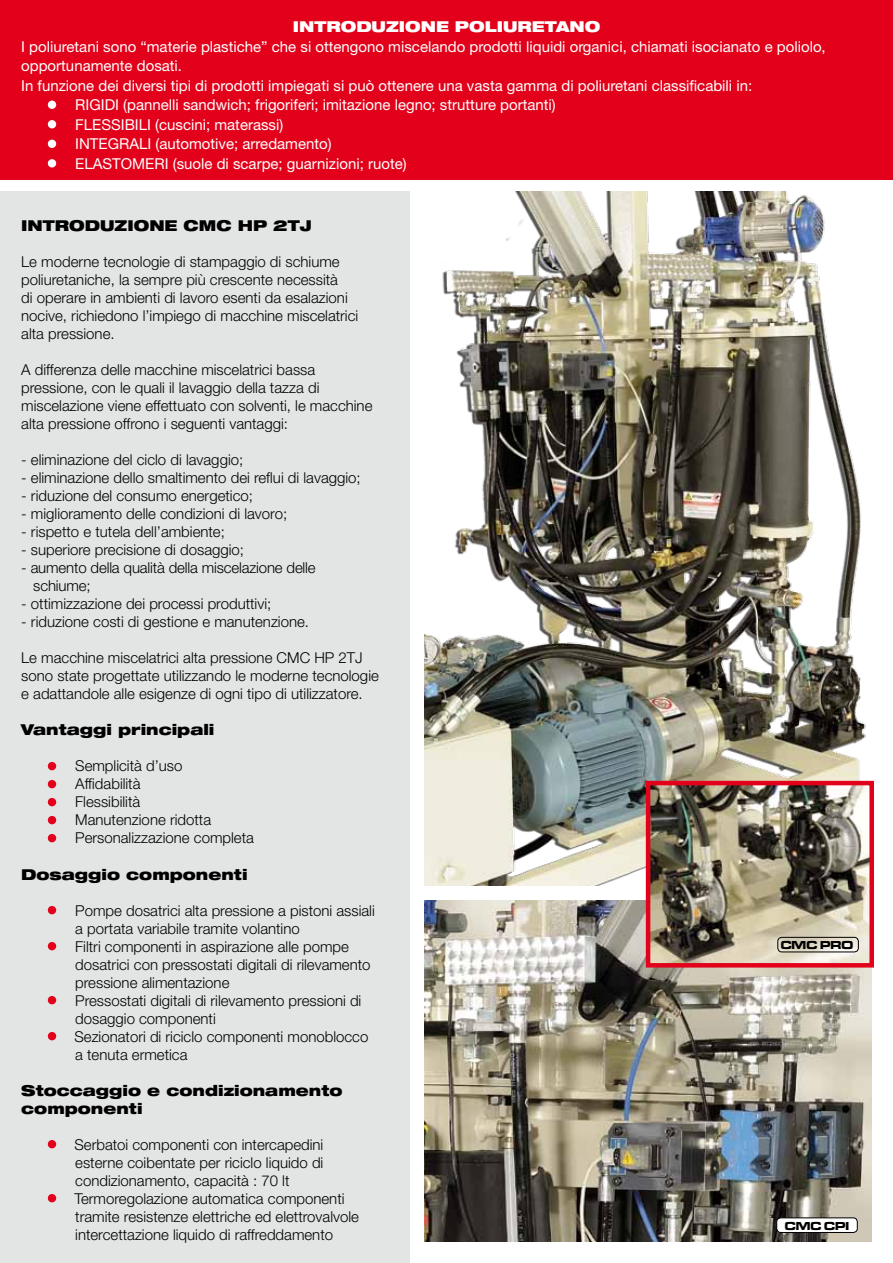
<style>
.page{position:relative;width:893px;height:1263px;background:#fff}
.page>*{position:absolute;margin:0;border:0;box-sizing:border-box;transform-origin:0 0}
.t1{font:300 15px/18px "Helvetica Neue LT Std";color:#000}
.t2{font:15px/19.5px "Helvetica Neue LT Std";color:#fff}
.t3{font:900 expanded 15px/18px "Helvetica Neue LT Std";color:#000}
.t4{font:900 expanded 15px "Helvetica Neue LT Std";color:#fff}
.t5{font:12px "Microgramma D Bold Exte";color:#000}
.s1{font-weight:300}
.s2{color:#e2001a}
</style>
<div class="page">
<div style="left:0;top:191px;width:410px;height:1072px;background:#e3e4e4"></div>
<div style="left:0;top:0;width:893px;height:179px;background:#e2001a"></div>
<div style="left:48px;top:762px;width:8px;height:8px;border:3px solid #e2001a;border-radius:50%"></div>
<div style="left:48px;top:780px;width:8px;height:8px;border:3px solid #e2001a;border-radius:50%"></div>
<div style="left:48px;top:798px;width:8px;height:8px;border:3px solid #e2001a;border-radius:50%"></div>
<div style="left:48px;top:816px;width:8px;height:8px;border:3px solid #e2001a;border-radius:50%"></div>
<div style="left:48px;top:834px;width:8px;height:8px;border:3px solid #e2001a;border-radius:50%"></div>
<div style="left:48px;top:906px;width:8px;height:8px;border:3px solid #e2001a;border-radius:50%"></div>
<div style="left:48px;top:942px;width:8px;height:8px;border:3px solid #e2001a;border-radius:50%"></div>
<div style="left:48px;top:996px;width:8px;height:8px;border:3px solid #e2001a;border-radius:50%"></div>
<div style="left:48px;top:1032px;width:8px;height:8px;border:3px solid #e2001a;border-radius:50%"></div>
<div style="left:48px;top:1140px;width:8px;height:8px;border:3px solid #e2001a;border-radius:50%"></div>
<div style="left:48px;top:1194px;width:8px;height:8px;border:3px solid #e2001a;border-radius:50%"></div>
<div style="left:48px;top:101px;width:8px;height:8px;border:3px solid #fff;border-radius:50%"></div>
<div style="left:48px;top:120px;width:8px;height:8px;border:3px solid #fff;border-radius:50%"></div>
<div style="left:48px;top:140px;width:8px;height:8px;border:3px solid #fff;border-radius:50%"></div>
<div style="left:48px;top:159px;width:8px;height:8px;border:3px solid #fff;border-radius:50%"></div>
<img style="left:424px;top:191px;width:448px;height:694px">
<img style="left:424px;top:900px;width:448px;height:342px">
<img style="left:651px;top:786px;width:218px;height:176px">
<div style="left:646px;top:781px;width:228px;height:186px;border:4px solid #e2001a"></div>
<div style="left:777px;top:937px;width:82px;height:15px;border:1px solid #000;border-radius:4px"></div>
<div style="left:777px;top:1218px;width:80px;height:14px;background:#fff;border-radius:4px"></div>
<div style="left:776px;top:1217px;width:82px;height:16px;border:1px solid #000;border-radius:4px"></div>
<p class="t4" style="left:293px;top:17px;width:309px">INTRODUZIONE POLIURETANO</p>
<p class="t2" style="left:21px;top:36px;width:806px">I poliuretani sono “materie plastiche” che si ottengono miscelando prodotti liquidi organici, chiamati isocianato e poliolo, opportunamente dosati.<br>In funzione dei diversi tipi di prodotti impiegati si può ottenere una vasta gamma di poliuretani classificabili in:</p>
<p class="t2" style="left:48px;top:95px;width:509px"><span class="s1">•</span> RIGIDI (pannelli sandwich; frigoriferi; imitazione legno; strutture portanti)</p>
<p class="t2" style="left:48px;top:114px;width:237px"><span class="s1">•</span> FLESSIBILI (cuscini; materassi)</p>
<p class="t2" style="left:48px;top:134px;width:285px"><span class="s1">•</span> INTEGRALI (automotive; arredamento)</p>
<p class="t2" style="left:48px;top:153px;width:360px"><span class="s1">•</span> ELASTOMERI (suole di scarpe; guarnizioni; ruote)</p>
<p class="t3" style="left:21px;top:216px;width:292px">INTRODUZIONE CMC HP 2TJ</p>
<p class="t1" style="left:21px;top:253px;width:339px">Le moderne tecnologie di stampaggio di schiume poliuretaniche, la sempre più crescente necessità<br>di operare in ambienti di lavoro esenti da esalazioni nocive, richiedono l’impiego di macchine miscelatrici alta pressione.</p>
<p class="t1" style="left:21px;top:361px;width:353px">A differenza delle macchine miscelatrici bassa pressione, con le quali il lavaggio della tazza di miscelazione viene effettuato con solventi, le macchine alta pressione offrono i seguenti vantaggi:</p>
<p class="t1" style="left:21px;top:451px;width:224px">- eliminazione del ciclo di lavaggio;</p>
<p class="t1" style="left:21px;top:469px;width:341px">- eliminazione dello smaltimento dei reflui di lavaggio;</p>
<p class="t1" style="left:21px;top:487px;width:233px">- riduzione del consumo energetico;</p>
<p class="t1" style="left:21px;top:505px;width:267px">- miglioramento delle condizioni di lavoro;</p>
<p class="t1" style="left:21px;top:523px;width:205px">- rispetto e tutela dell’ambiente;</p>
<p class="t1" style="left:21px;top:541px;width:224px">- superiore precisione di dosaggio;</p>
<p class="t1" style="left:33px;top:559px;width:284px;text-indent:-12px">- aumento della qualità della miscelazione delle schiume;</p>
<p class="t1" style="left:21px;top:595px;width:252px">- ottimizzazione dei processi produttivi;</p>
<p class="t1" style="left:21px;top:613px;width:289px">- riduzione costi di gestione e manutenzione.</p>
<p class="t1" style="left:21px;top:649px;width:359px">Le macchine miscelatrici alta pressione CMC HP 2TJ sono state progettate utilizzando le moderne tecnologie e adattandole alle esigenze di ogni tipo di utilizzatore.</p>
<p class="t3" style="left:21px;top:720px;width:195px">Vantaggi principali</p>
<p class="t1" style="left:48px;top:757px;width:136px"><span class="s2">•</span> Semplicità d’uso</p>
<p class="t1" style="left:48px;top:775px;width:94px"><span class="s2">•</span> Affidabilità</p>
<p class="t1" style="left:48px;top:793px;width:93px"><span class="s2">•</span> Flessibilità</p>
<p class="t1" style="left:48px;top:811px;width:164px"><span class="s2">•</span> Manutenzione ridotta</p>
<p class="t1" style="left:48px;top:829px;width:207px"><span class="s2">•</span> Personalizzazione completa</p>
<p class="t3" style="left:21px;top:864px;width:228px">Dosaggio componenti</p>
<p class="t1" style="left:75px;top:901px;width:301px;text-indent:-27px"><span class="s2">•</span> Pompe dosatrici alta pressione a pistoni assiali a portata variabile tramite volantino</p>
<p class="t1" style="left:75px;top:937px;width:297px;text-indent:-27px"><span class="s2">•</span> Filtri componenti in aspirazione alle pompe dosatrici con pressostati digitali di rilevamento pressione alimentazione</p>
<p class="t1" style="left:75px;top:991px;width:288px;text-indent:-27px"><span class="s2">•</span> Pressostati digitali di rilevamento pressioni di dosaggio componenti</p>
<p class="t1" style="left:75px;top:1027px;width:295px;text-indent:-27px"><span class="s2">•</span> Sezionatori di riciclo componenti monoblocco a tenuta ermetica</p>
<p class="t3" style="left:21px;top:1080px;width:323px">Stoccaggio e condizionamento componenti</p>
<p class="t1" style="left:75px;top:1135px;width:250px;text-align:justify;text-indent:-27px"><span class="s2">•</span> Serbatoi componenti con intercapedini esterne coibentate per riciclo liquido di condizionamento, capacità : 70 lt</p>
<p class="t1" style="left:75px;top:1189px;width:285px;text-indent:-27px"><span class="s2">•</span> Termoregolazione automatica componenti tramite resistenze elettriche ed elettrovalvole intercettazione liquido di raffreddamento</p>
<p class="t5" style="left:781px;top:937px;width:74px">CMC PRO</p>
<p class="t5" style="left:785px;top:1218px;width:66px">CMC CPI</p>
</div>
